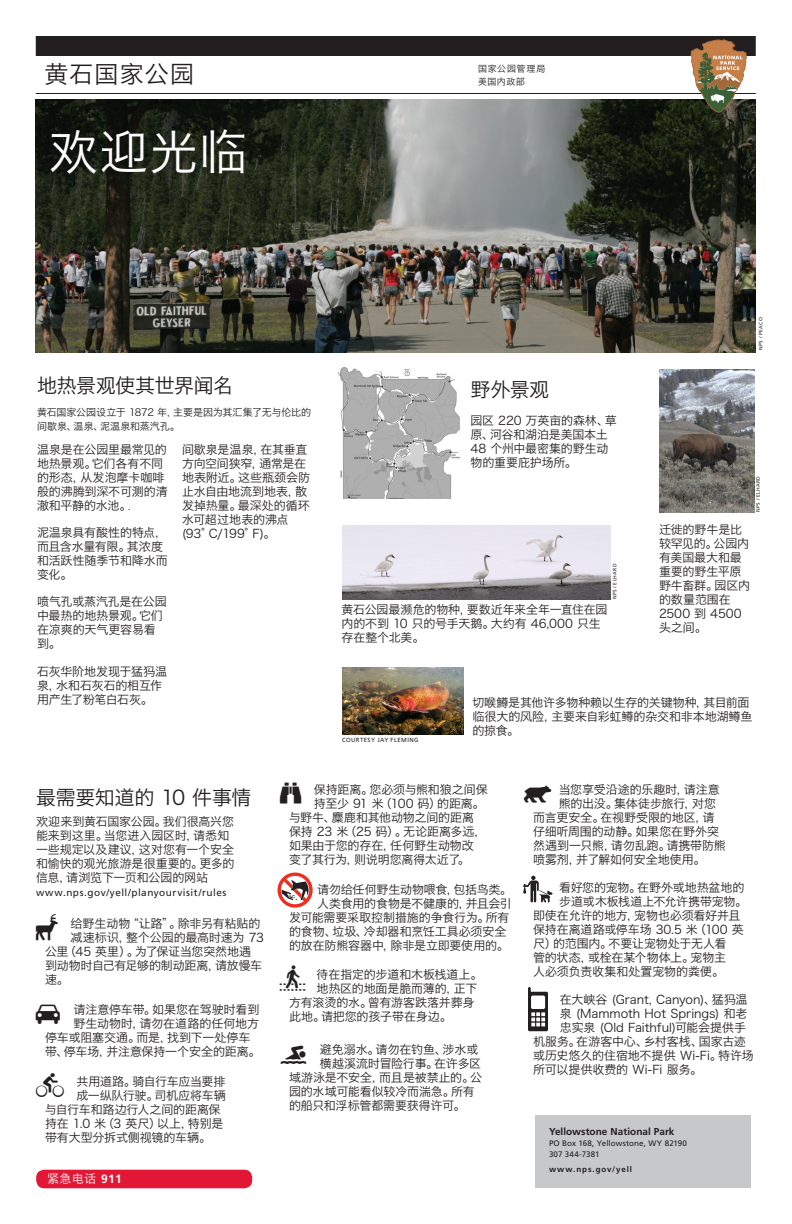
<style>
.page{position:relative;width:792px;height:1224px;background:#fff}
.page>*{position:absolute;margin:0;border:0;box-sizing:border-box;transform-origin:0 0}
.Subhead_1{font:48px "Hiragino Sans GB W3";color:#fff}
.t1{font:31.8px "NPS Pictographs 3";color:#231f20}
.Subhead_1-2{font:24px "Hiragino Sans GB W3";letter-spacing:.045em;color:#231f20}
.BodyYT_A{font:20px "Hiragino Sans GB W3";letter-spacing:-.02em;color:#231f20}
.BodyYT_A-2{font:12px/14px "Hiragino Sans GB W3";letter-spacing:-.01em;color:#231f20}
.Subhead_1-3{font:12px "Hiragino Sans GB W3";letter-spacing:-.005em;color:#231f20}
.BulletYT_A_0_20{font:12px/14px "Hiragino Sans GB W3";letter-spacing:-.015em;color:#231f20}
.main_head{font:12px "Hiragino Sans GB W3";color:#fff}
.BodyYT_A-3{font:10px/14px "Hiragino Sans GB W3";letter-spacing:-.01em;color:#231f20}
.t2{font:10px "Frutiger LT Std";letter-spacing:.05em;color:#231f20}
.Subhead_1-4{font:700 10px "Frutiger LT Std";letter-spacing:.005em;color:#231f20}
.Subhead_1-5{font:9px/13px "Hiragino Sans GB W3";letter-spacing:.065em;color:#231f20}
.Subhead_1-6{font:8px/11px "Frutiger LT Std";letter-spacing:.01em;color:#231f20}
.Subhead_1-7{font:700 8px "Frutiger LT Std";letter-spacing:.115em;color:#231f20}
.BulletYT_A_0_20-2{font:6px "Frutiger LT Std";letter-spacing:.075em;color:#231f20}
.t3{font:5px "Frutiger LT Std";letter-spacing:.08em;color:#231f20}
.s1{font-size:10px}
.s2{font-family:"Frutiger LT Std";font-weight:700}
</style>
<div class="page">
<img style="left:338px;top:367px;width:121px;height:131px">
<img style="left:36px;top:99px;width:720px;height:253px">
<hr style="left:36px;top:93px;width:720px;height:1px;background:#231f20">
<div style="left:36px;top:36px;width:720px;height:20px;background:#231f20"></div>
<svg style="left:277px;top:872px;width:36px;height:36px"></svg>
<svg style="left:278px;top:873px;width:35px;height:35px"></svg>
<svg style="left:281px;top:876px;width:28px;height:28px"></svg>
<svg style="left:523px;top:875px;width:30px;height:28px"></svg>
<svg style="left:528px;top:992px;width:20px;height:39px"></svg>
<svg style="left:531px;top:1012px;width:14px;height:14px"></svg>
<div style="left:531px;top:996px;width:14px;height:13px;background:#fff;border-radius:2px"></div>
<svg style="left:528px;top:987px;width:3px;height:7px"></svg>
<svg style="left:690px;top:39px;width:57px;height:74px"></svg>
<div style="left:535px;top:1115px;width:216px;height:73px;background:#c7c8ca"></div>
<div style="left:36px;top:1170px;width:216px;height:18px;background:#e21736;border-radius:8px"></div>
<img style="left:659px;top:370px;width:95px;height:143px">
<img style="left:342px;top:667px;width:122px;height:68px">
<img style="left:342px;top:525px;width:268px;height:75px">
<p class="Subhead_1-2" style="left:45px;top:59px;width:151px">黄石国家公园</p>
<p class="Subhead_1-5" style="left:478px;top:62px;width:69px">国家公园管理局美国内政部</p>
<p class="Subhead_1" style="left:49px;top:122px;width:199px">欢迎光临</p>
<p class="BodyYT_A" style="left:37px;top:373px;width:198px">地热景观使其世界闻名</p>
<p class="BodyYT_A-3" style="left:37px;top:406px;width:276px">黄石国家公园设立于 1872 年，主要是因为其汇集了无与伦比的间歇泉、温泉、泥温泉和蒸汽孔。</p>
<p class="BodyYT_A-2" style="left:37px;top:442px;width:132px">温泉是在公园里最常见的地热景观。它们各有不同的形态，从发泡摩卡咖啡般的沸腾到深不可测的清澈和平静的水池。<span class="s1">.</span></p>
<p class="BodyYT_A-2" style="left:37px;top:526px;width:132px">泥温泉具有酸性的特点，而且含水量有限。其浓度和活跃性随季节和降水而变化。</p>
<p class="BodyYT_A-2" style="left:37px;top:595px;width:131px">喷气孔或蒸汽孔是在公园中最热的地热景观。它们在凉爽的天气更容易看到。</p>
<p class="BodyYT_A-2" style="left:37px;top:664px;width:132px">石灰华阶地发现于猛犸温泉，水和石灰石的相互作用产生了粉笔白石灰。</p>
<p class="BodyYT_A-2" style="left:182px;top:442px;width:130px">间歇泉是温泉，在其垂直方向空间狭窄，通常是在地表附近。这些瓶颈会防止水自由地流到地表, 散发掉热量。最深处的循环水可超过地表的沸点(93°C/199°F)。</p>
<p class="BodyYT_A" style="left:470px;top:377px;width:80px">野外景观</p>
<p class="BodyYT_A-2" style="left:470px;top:413px;width:148px">园区 220 万英亩的森林、草原、河谷和湖泊是美国本土<br>48 个州中最密集的野生动物的重要庇护场所。</p>
<p class="t3" style="left:612px;top:599px;width:37px;rotate:-90deg">NPS / ELHARD</p>
<p class="BulletYT_A_0_20" style="left:342px;top:603px;width:268px">黄石公园最濒危的物种，要数近年来全年一直住在园内的不到 10 只的号手天鹅。大约有 46,000 只生存在整个北美。</p>
<p class="t3" style="left:758px;top:350px;width:34px;rotate:-90deg">NPS / PEACO</p>
<p class="t3" style="left:755px;top:512px;width:37px;rotate:-90deg">NPS / ELHARD</p>
<p class="BodyYT_A-2" style="left:659px;top:522px;width:93px">迁徙的野牛是比较罕见的。公园内有美国最大和最重要的野生平原野牛畜群。园区内的数量范围在<br>2500 到 4500头之间。</p>
<p class="BulletYT_A_0_20-2" style="left:342px;top:736px;width:78px">COURTESY JAY FLEMING</p>
<p class="BodyYT_A-2" style="left:472px;top:695px;width:281px">切喉鱒是其他许多物种赖以生存的关键物种，其目前面临很大的风险，主要来自彩虹鳟的杂交和非本地湖鳟鱼的掠食。</p>
<p class="BodyYT_A" style="left:36px;top:785px;width:217px">最需要知道的 10 件事情</p>
<p class="BodyYT_A-2" style="left:36px;top:814px;width:200px">欢迎来到黄石国家公园。我们很高兴您能来到这里。当您进入园区时，请悉知一些规定以及建议，这对您有一个安全和愉快的观光旅游是很重要的。更多的信息，请浏览下一页和公园的网站</p>
<p class="t2" style="left:36px;top:886px;width:192px">www.nps.gov/yell/planyourvisit/rules</p>
<p class="t1" style="left:30px;top:911px;width:33px">4</p>
<p class="BodyYT_A-2" style="left:71px;top:916px;width:191px">给野生动物“让路”。除非另有粘贴的</p>
<p class="BodyYT_A-2" style="left:71px;top:930px;width:195px">减速标识，整个公园的最高时速为 73</p>
<p class="BodyYT_A-2" style="left:45px;top:944px;width:208px">公里（45 英里）。为了保证当您突然地遇</p>
<p class="BodyYT_A-2" style="left:45px;top:958px;width:219px">到动物时自己有足够的制动距离，请放慢车</p>
<p class="BodyYT_A-2" style="left:45px;top:972px;width:25px">速。</p>
<p class="t1" style="left:33px;top:997px;width:33px">%</p>
<p class="BodyYT_A-2" style="left:73px;top:1002px;width:187px">请注意停车带。如果您在驾驶时看到</p>
<p class="BodyYT_A-2" style="left:73px;top:1016px;width:187px">野生动物时，请勿在道路的任何地方</p>
<p class="BodyYT_A-2" style="left:45px;top:1030px;width:207px">停车或阻塞交通。而是，找到下一处停车</p>
<p class="BodyYT_A-2" style="left:45px;top:1044px;width:217px">带、停车场，并注意保持一个安全的距离。</p>
<p class="t1" style="left:34px;top:1069px;width:33px">*</p>
<p class="BodyYT_A-2" style="left:76px;top:1074px;width:151px">共用道路。骑自行车应当要排</p>
<p class="BodyYT_A-2" style="left:76px;top:1088px;width:151px">成一纵队行驶。司机应将车辆</p>
<p class="BodyYT_A-2" style="left:45px;top:1102px;width:177px">与自行车和路边行人之间的距离保</p>
<p class="BodyYT_A-2" style="left:45px;top:1116px;width:180px">持在 1.0 米（3 英尺）以上，特别是</p>
<p class="BodyYT_A-2" style="left:45px;top:1130px;width:168px">带有大型分拆式侧视镜的车辆。</p>
<p class="main_head" style="left:47px;top:1171px;width:76px">紧急电话 <span class="s2">911</span></p>
<p class="t1" style="left:275px;top:777px;width:33px">ö</p>
<p class="BodyYT_A-2" style="left:314px;top:782px;width:175px">保持距离。您必须与熊和狼之间保</p>
<p class="BodyYT_A-2" style="left:314px;top:796px;width:172px">持至少 91 米（100 码）的距离。</p>
<p class="BodyYT_A-2" style="left:289px;top:810px;width:187px">与野牛、麋鹿和其他动物之间的距离</p>
<p class="BodyYT_A-2" style="left:289px;top:824px;width:199px">保持 23 米（25 码）。无论距离多远，</p>
<p class="BodyYT_A-2" style="left:289px;top:838px;width:186px">如果由于您的存在，任何野生动物改</p>
<p class="BodyYT_A-2" style="left:289px;top:852px;width:182px">变了其行为，则说明您离得太近了。</p>
<p class="BodyYT_A-2" style="left:317px;top:882px;width:196px">请勿给任何野生动物喂食，包括鸟类。</p>
<p class="BodyYT_A-2" style="left:317px;top:896px;width:196px">人类食用的食物是不健康的，并且会引</p>
<p class="BodyYT_A-2" style="left:289px;top:910px;width:222px">发可能需要采取控制措施的争食行为。所有</p>
<p class="BodyYT_A-2" style="left:289px;top:924px;width:219px">的食物、垃圾、冷却器和烹饪工具必须安全</p>
<p class="BodyYT_A-2" style="left:289px;top:938px;width:221px">的放在防熊容器中，除非是立即要使用的。</p>
<p class="t1" style="left:277px;top:962px;width:33px">_</p>
<p class="BodyYT_A-2" style="left:317px;top:967px;width:167px">待在指定的步道和木板栈道上。</p>
<p class="BodyYT_A-2" style="left:317px;top:981px;width:163px">地热区的地面是脆而薄的，正下</p>
<p class="BodyYT_A-2" style="left:289px;top:995px;width:187px">方有滚烫的水。曾有游客跌落并葬身</p>
<p class="BodyYT_A-2" style="left:289px;top:1009px;width:164px">此地。请把您的孩子带在身边。</p>
<p class="t1" style="left:278px;top:1037px;width:33px">á</p>
<p class="BodyYT_A-2" style="left:320px;top:1042px;width:160px">避免溺水。请勿在钓鱼、涉水或</p>
<p class="BodyYT_A-2" style="left:320px;top:1056px;width:163px">横越溪流时冒险行事。在许多区</p>
<p class="BodyYT_A-2" style="left:289px;top:1070px;width:195px">域游泳是不安全，而且是被禁止的。公</p>
<p class="BodyYT_A-2" style="left:289px;top:1084px;width:187px">园的水域可能看似较冷而湍急。所有</p>
<p class="BodyYT_A-2" style="left:289px;top:1098px;width:178px">的船只和浮标管都需要获得许可。</p>
<p class="t1" style="left:522px;top:777px;width:33px">'</p>
<p class="BodyYT_A-2" style="left:559px;top:782px;width:162px">当您享受沿途的乐趣时，请注意</p>
<p class="BodyYT_A-2" style="left:559px;top:796px;width:159px">熊的出没。集体徒步旅行，对您</p>
<p class="BodyYT_A-2" style="left:533px;top:810px;width:183px">而言更安全。在视野受限的地区，请</p>
<p class="BodyYT_A-2" style="left:533px;top:824px;width:188px">仔细听周围的动静。如果您在野外突</p>
<p class="BodyYT_A-2" style="left:533px;top:838px;width:194px">然遇到一只熊，请勿乱跑。请携带防熊</p>
<p class="BodyYT_A-2" style="left:533px;top:852px;width:174px">喷雾剂，并了解如何安全地使用。</p>
<p class="BodyYT_A-2" style="left:559px;top:880px;width:187px">看好您的宠物。在野外或地热盆地的</p>
<p class="BodyYT_A-2" style="left:559px;top:894px;width:190px">步道或木板栈道上不允许携带宠物。</p>
<p class="BodyYT_A-2" style="left:533px;top:908px;width:209px">即使在允许的地方，宠物也必须看好并且</p>
<p class="BodyYT_A-2" style="left:533px;top:922px;width:212px">保持在离道路或停车场 30.5 米（100 英</p>
<p class="BodyYT_A-2" style="left:533px;top:936px;width:195px">尺）的范围内。不要让宠物处于无人看</p>
<p class="BodyYT_A-2" style="left:533px;top:950px;width:195px">管的状态，或栓在某个物体上。宠物主</p>
<p class="BodyYT_A-2" style="left:533px;top:964px;width:193px">人必须负责收集和处置宠物的粪便。</p>
<p class="Subhead_1-3" style="left:560px;top:992px;width:189px">在大峡谷 (Grant, Canyon)、猛犸温</p>
<p class="Subhead_1-3" style="left:560px;top:1006px;width:189px">泉 (Mammoth Hot Springs) 和老</p>
<p class="Subhead_1-3" style="left:560px;top:1020px;width:188px">忠实泉 (Old Faithful)可能会提供手</p>
<p class="Subhead_1-3" style="left:533px;top:1034px;width:214px">机服务。在游客中心、乡村客栈、国家古迹</p>
<p class="Subhead_1-3" style="left:533px;top:1048px;width:222px">或历史悠久的住宿地不提供 Wi-Fi。特许场</p>
<p class="Subhead_1-3" style="left:533px;top:1062px;width:171px">所可以提供收费的 Wi-Fi 服务。</p>
<p class="Subhead_1-4" style="left:549px;top:1125px;width:127px">Yellowstone National Park</p>
<p class="Subhead_1-6" style="left:549px;top:1137px;width:140px">PO Box 168, Yellowstone, WY 82190<br>307 344-7381</p>
<p class="Subhead_1-7" style="left:549px;top:1164px;width:85px">www.nps.gov/yell</p>
</div>
